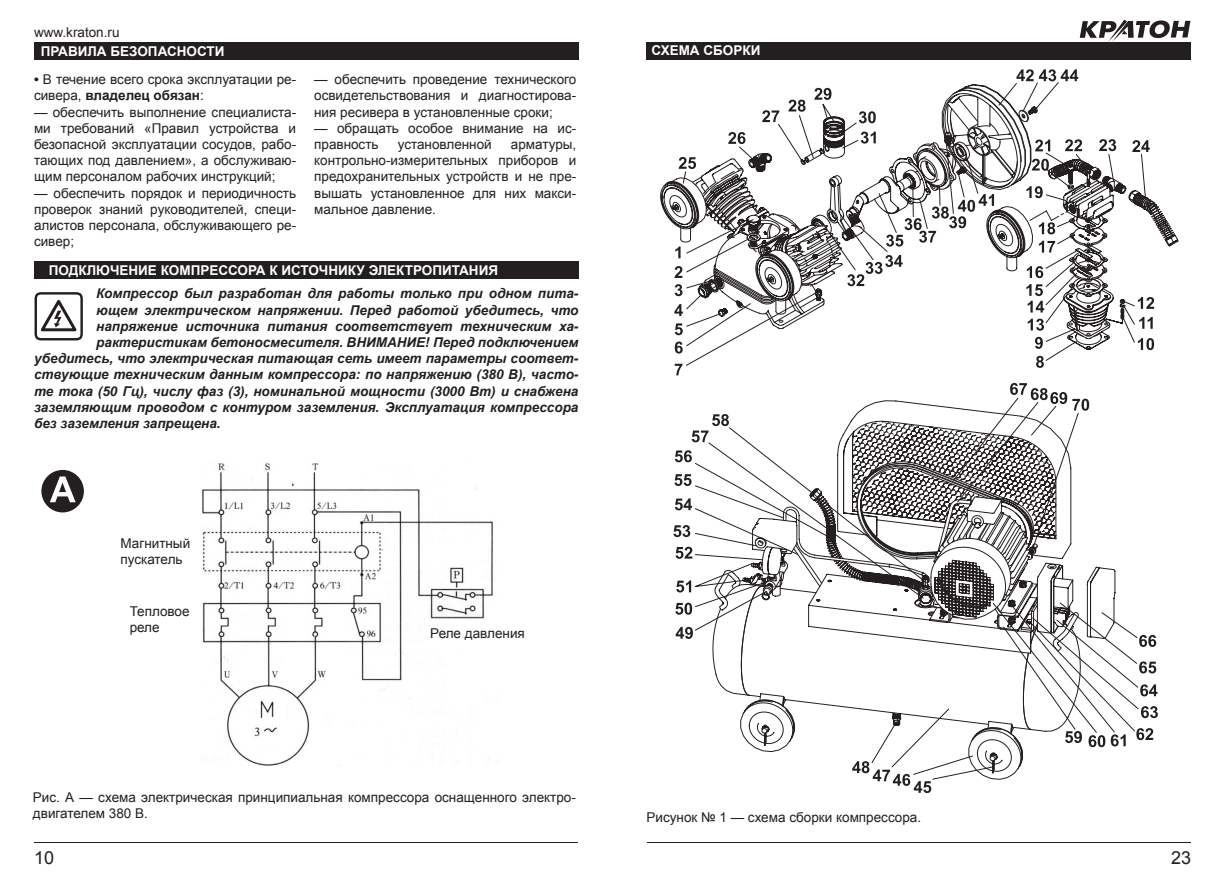
<style>
.page{position:relative;width:1225px;height:893px;background:#fff}
.page>*{position:absolute;margin:0;border:0;box-sizing:border-box;transform-origin:0 0}
.t1{font:18px "Arial";color:#231f20}
.t2{font:13.5px/16.2px "Arial";color:#231f20}
.t3{font:italic 700 13.5px "Arial";color:#231f20}
.t4{font:700 13.5px "Arial";color:#fff}
.s1{font-weight:700}
</style>
<div class="page">
<hr style="left:34px;top:842px;width:544px;height:1px;background:#231f20">
<hr style="left:647px;top:842px;width:543px;height:1px;background:#231f20">
<svg style="left:1079px;top:19px;width:111px;height:23px"></svg>
<div style="left:34px;top:261px;width:544px;height:18px;background:#231f20"></div>
<svg style="left:35px;top:292px;width:48px;height:48px"></svg>
<div style="left:34px;top:43px;width:544px;height:17px;background:#231f20"></div>
<div style="left:646px;top:43px;width:545px;height:17px;background:#231f20"></div>
<svg style="left:686px;top:382px;width:452px;height:398px"></svg>
<svg style="left:1016px;top:69px;width:17px;height:12px"></svg>
<svg style="left:1039px;top:69px;width:39px;height:12px"></svg>
<svg style="left:852px;top:761px;width:79px;height:32px"></svg>
<svg style="left:675px;top:603px;width:17px;height:12px"></svg>
<svg style="left:676px;top:580px;width:15px;height:12px"></svg>
<svg style="left:675px;top:547px;width:17px;height:12px"></svg>
<svg style="left:675px;top:627px;width:18px;height:12px"></svg>
<svg style="left:673px;top:525px;width:17px;height:12px"></svg>
<svg style="left:675px;top:498px;width:17px;height:12px"></svg>
<svg style="left:674px;top:474px;width:17px;height:12px"></svg>
<svg style="left:675px;top:450px;width:17px;height:12px"></svg>
<svg style="left:691px;top:414px;width:38px;height:28px"></svg>
<svg style="left:1139px;top:635px;width:17px;height:12px"></svg>
<svg style="left:1139px;top:661px;width:17px;height:12px"></svg>
<svg style="left:1140px;top:684px;width:17px;height:12px"></svg>
<svg style="left:1141px;top:706px;width:16px;height:12px"></svg>
<svg style="left:1136px;top:728px;width:17px;height:12px"></svg>
<svg style="left:742px;top:421px;width:383px;height:326px"></svg>
<svg style="left:1010px;top:383px;width:79px;height:28px"></svg>
<svg style="left:660px;top:88px;width:518px;height:287px"></svg>
<img style="left:202px;top:463px;width:291px;height:303px">
<div style="left:41px;top:470px;width:43px;height:42px;background:#231f20;border-radius:50%"></div>
<svg style="left:50px;top:476px;width:26px;height:26px"></svg>
<p class="t2" style="left:34px;top:24px;width:87px">www.kraton.ru</p>
<p class="t4" style="left:41px;top:42px;width:185px">ПРАВИЛА БЕЗОПАСНОСТИ</p>
<p class="t2" style="left:34px;top:72px;width:264px"><span class="s1">•</span> В течение всего срока эксплуатации ре&shy;сивера, <span class="s1">владелец обязан</span>:</p>
<p class="t2" style="left:34px;top:104px;width:264px;text-align:justify">— обеспечить выполнение специалиста&shy;ми требований «Правил устройства и безопасной эксплуатации сосудов, рабо&shy;тающих под давлением», а обслуживаю&shy;щим персоналом рабочих инструкций;</p>
<p class="t2" style="left:34px;top:185px;width:264px;text-align:justify">— обеспечить порядок и периодичность проверок знаний руководителей, специ&shy;алистов персонала, обслуживающего ре&shy;сивер;</p>
<p class="t2" style="left:314px;top:72px;width:264px;text-align:justify">— обеспечить проведение технического освидетельствования и диагностирова&shy;ния ресивера в установленные сроки;</p>
<p class="t2" style="left:314px;top:120px;width:264px">— обращать особое внимание на ис&shy;правность</p>
<p class="t2" style="left:398px;top:136px;width:96px">установленной</p>
<p class="t2" style="left:314px;top:136px;width:264px;text-align:justify;text-indent:197px">арматуры, контрольно-измерительных приборов и предохранительных устройств и не пре&shy;вышать установленное для них макси&shy;мальное давление.</p>
<p class="t4" style="left:49px;top:261px;width:451px">ПОДКЛЮЧЕНИЕ КОМПРЕССОРА К ИСТОЧНИКУ ЭЛЕКТРОПИТАНИЯ</p>
<p class="t3" style="left:96px;top:285px;width:484px">Компрессор был разработан для работы только при одном пита-</p>
<p class="t3" style="left:96px;top:301px;width:483px">ющем электрическом напряжении. Перед работой убедитесь, что</p>
<p class="t3" style="left:96px;top:317px;width:484px">напряжение источника питания соответствует техническим ха-</p>
<p class="t3" style="left:96px;top:333px;width:483px">рактеристикам бетоносмесителя. ВНИМАНИЕ! Перед подключением</p>
<p class="t3" style="left:34px;top:350px;width:546px">убедитесь, что электрическая питающая сеть имеет параметры соответ-</p>
<p class="t3" style="left:34px;top:366px;width:546px">ствующие техническим данным компрессора: по напряжению (380 В), часто-</p>
<p class="t3" style="left:34px;top:382px;width:546px">те тока (50 Гц), числу фаз (3), номинальной мощности (3000 Вт) и снабжена</p>
<p class="t3" style="left:34px;top:398px;width:546px">заземляющим проводом с контуром заземления. Эксплуатация компрессора</p>
<p class="t3" style="left:34px;top:414px;width:188px">без заземления запрещена.</p>
<p class="t2" style="left:120px;top:535px;width:71px">Магнитный пускатель</p>
<p class="t2" style="left:130px;top:603px;width:61px">Тепловое реле</p>
<p class="t2" style="left:430px;top:626px;width:96px">Реле давления</p>
<p class="t2" style="left:33px;top:789px;width:544px">Рис. А — схема электрическая принципиальная компрессора оснащенного электро&shy;двигателем 380 В.</p>
<h1 class="t1" style="left:34px;top:845px;width:22px">10</h1>
<p class="t4" style="left:651px;top:42px;width:110px">СХЕМА СБОРКИ</p>
<p class="t2" style="left:646px;top:809px;width:276px">Рисунок № 1 — схема сборки компрессора.</p>
<h1 class="t1" style="left:1171px;top:845px;width:22px">23</h1>
</div>
